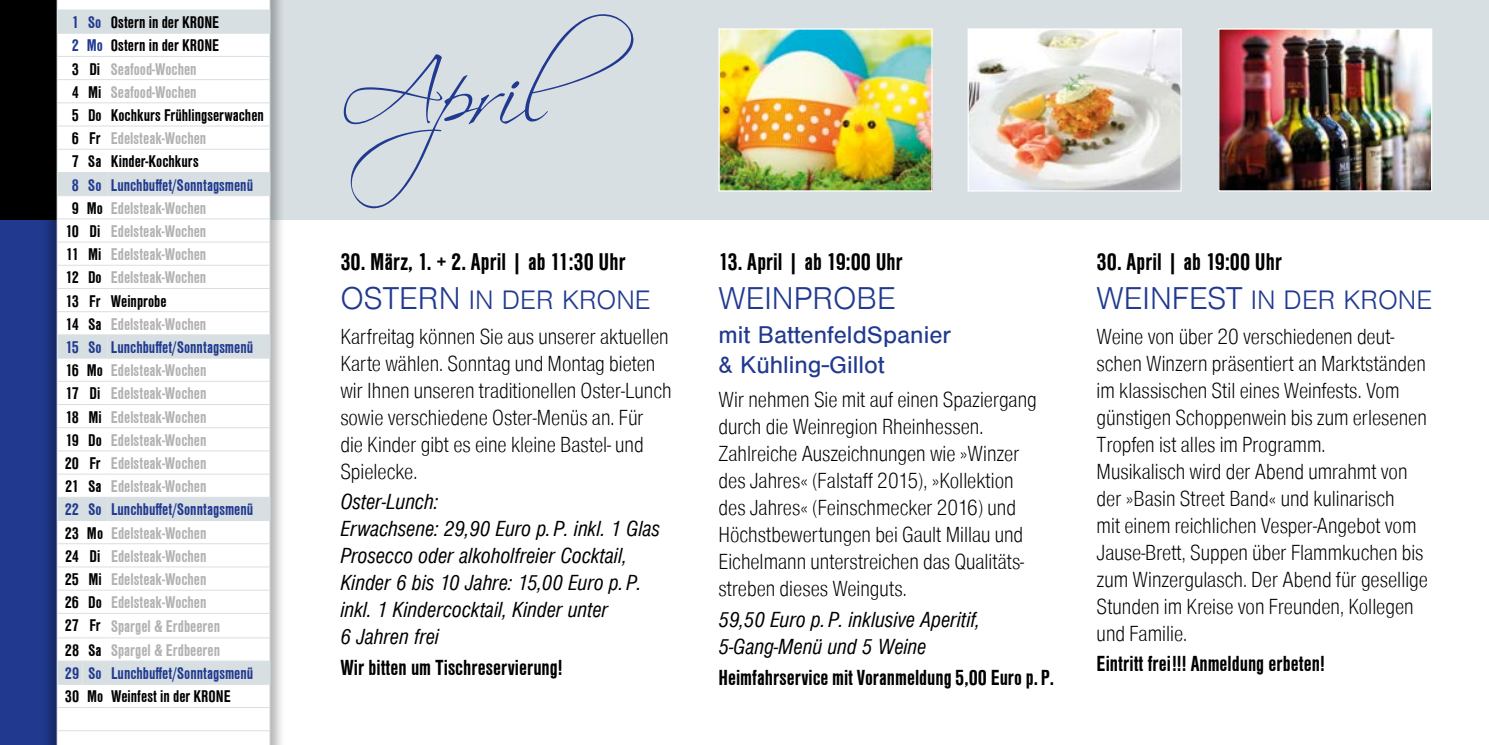
<style>
.page{position:relative;width:1489px;height:745px;background:#fff}
.page>*{position:absolute;margin:0;border:0;box-sizing:border-box;transform-origin:0 0}
.t1{font:90px "Scriptina";color:#213a8f}
.t2{font:32.5px "Sans CE Light";color:#213a8f}
.t3{font:27.5px "Sans CE Light";color:#213a8f}
.t4{font:25px "Sans Cd CE Bold";color:#000}
.t5{font:25px/30px "Sans CE";color:#213a8f}
.t6{font:22.5px/27px "Sans Cd CE Light";color:#000}
.t7{font:22.5px/27px "Sans Cd CE Italic";color:#000}
.t8{font:22.5px "Sans Cd CE Bold";color:#000}
.t9{font:17.5px "Sans Cd CE Bold";color:#b3b2b2}
.t10{font:17.5px/23.2px "Sans Cd CE Bold";color:#000}
.t11{font:17.5px "Sans Cd CE Bold";color:#213a8f}
.s1{color:#213a8f}
.s2{color:#b3b2b2}
.s3{color:#000}
.s4{font-size:32.5px}
</style>
<div class="page">
<div style="left:0;top:0;width:1488px;height:220px;background:#d8dfe3"></div>
<div style="left:0;top:220px;width:57px;height:524px;background:#213a8f"></div>
<div style="left:0;top:0;width:57px;height:220px;background:#000"></div>
<div style="left:40px;top:0;width:231px;height:744px;background:#000;opacity:.3"></div>
<div style="left:54px;top:0;width:232px;height:744px;background:#000;opacity:.3"></div>
<svg style="left:57px;top:0;width:213px;height:744px"></svg>
<img style="left:720px;top:30px;width:210px;height:159px">
<div style="left:718px;top:28px;width:214px;height:163px;border:1px solid #fff"></div>
<img style="left:969px;top:30px;width:210px;height:159px">
<div style="left:967px;top:28px;width:214px;height:163px;border:1px solid #fff"></div>
<img style="left:1219px;top:30px;width:210px;height:159px">
<div style="left:1217px;top:28px;width:214px;height:163px;border:1px solid #fff"></div>
<p class="t10" style="left:72px;top:11px;width:194px"><span class="s1">1 So</span> Ostern in der KRONE<br><span class="s1">2 Mo</span> Ostern in der KRONE<br>3 Di <span class="s2">Seafood-Wochen<br></span>4 Mi <span class="s2">Seafood-Wochen<br></span>5 Do Kochkurs Frühlingserwachen<br>6 Fr <span class="s2">Edelsteak-Wochen<br></span>7 Sa Kinder-Kochkurs</p>
<p class="t11" style="left:72px;top:175px;width:183px">8 So Lunchbuffet/Sonntagsmenü</p>
<p class="t9" style="left:72px;top:198px;width:136px"><span class="s3">9 Mo</span> Edelsteak-Wochen</p>
<p class="t9" style="left:65px;top:221px;width:142px"><span class="s3">10 Di</span> Edelsteak-Wochen</p>
<p class="t9" style="left:66px;top:245px;width:142px"><span class="s3">11 Mi</span> Edelsteak-Wochen</p>
<p class="t9" style="left:65px;top:268px;width:142px"><span class="s3">12 Do</span> Edelsteak-Wochen</p>
<p class="t10" style="left:65px;top:289px;width:103px">13 Fr Weinprobe</p>
<p class="t9" style="left:65px;top:314px;width:142px"><span class="s3">14 Sa</span> Edelsteak-Wochen</p>
<p class="t11" style="left:65px;top:337px;width:189px">15 So Lunchbuffet/Sonntagsmenü</p>
<p class="t9" style="left:65px;top:360px;width:142px"><span class="s3">16 Mo</span> Edelsteak-Wochen</p>
<p class="t9" style="left:65px;top:384px;width:142px"><span class="s3">17 Di</span> Edelsteak-Wochen</p>
<p class="t9" style="left:65px;top:407px;width:142px"><span class="s3">18 Mi</span> Edelsteak-Wochen</p>
<p class="t9" style="left:65px;top:430px;width:142px"><span class="s3">19 Do</span> Edelsteak-Wochen</p>
<p class="t9" style="left:65px;top:453px;width:143px"><span class="s3">20 Fr</span> Edelsteak-Wochen</p>
<p class="t9" style="left:65px;top:476px;width:143px"><span class="s3">21 Sa</span> Edelsteak-Wochen</p>
<p class="t11" style="left:65px;top:499px;width:190px">22 So Lunchbuffet/Sonntagsmenü</p>
<p class="t9" style="left:65px;top:523px;width:143px"><span class="s3">23 Mo</span> Edelsteak-Wochen</p>
<p class="t9" style="left:65px;top:546px;width:143px"><span class="s3">24 Di</span> Edelsteak-Wochen</p>
<p class="t9" style="left:65px;top:569px;width:143px"><span class="s3">25 Mi</span> Edelsteak-Wochen</p>
<p class="t9" style="left:65px;top:592px;width:143px"><span class="s3">26 Do</span> Edelsteak-Wochen</p>
<p class="t9" style="left:65px;top:616px;width:157px"><span class="s3">27 Fr</span> Spargel &amp; Erdbeeren</p>
<p class="t9" style="left:65px;top:640px;width:157px"><span class="s3">28 Sa</span> Spargel &amp; Erdbeeren</p>
<p class="t11" style="left:65px;top:663px;width:190px">29 So Lunchbuffet/Sonntagsmenü</p>
<p class="t10" style="left:65px;top:684px;width:167px">30 Mo Weinfest in der KRONE</p>
<h1 class="t1" style="left:340px;top:39px;width:295px">April</h1>
<p class="t4" style="left:340px;top:248px;width:287px">30. März, 1. + 2. April | ab 11:30 Uhr</p>
<p class="t3" style="left:340px;top:286px;width:312px"><span class="s4">OSTERN</span> IN DER KRONE</p>
<p class="t6" style="left:340px;top:322px;width:333px">Karfreitag können Sie aus unserer aktuellen Karte wählen. Sonntag und Montag bieten wir Ihnen unseren traditionellen Oster-Lunch sowie verschiedene Oster-Menüs an. Für die Kinder gibt es eine kleine Bastel- und Spielecke.</p>
<p class="t7" style="left:340px;top:488px;width:321px">Oster-Lunch:<br>Erwachsene: 29,90 Euro p. P. inkl. 1 Glas<br>Prosecco oder alkoholfreier Cocktail,<br>Kinder 6 bis 10 Jahre: 15,00 Euro p. P. inkl. 1 Kindercocktail, Kinder unter<br>6 Jahren frei</p>
<p class="t8" style="left:340px;top:654px;width:224px">Wir bitten um Tischreservierung!</p>
<p class="t4" style="left:718px;top:248px;width:186px">13. April | ab 19:00 Uhr</p>
<h2 class="t2" style="left:718px;top:281px;width:179px">WEINPROBE</h2>
<p class="t5" style="left:718px;top:320px;width:234px">mit BattenfeldSpanier &amp; Kühling-Gillot</p>
<p class="t6" style="left:718px;top:386px;width:320px">Wir nehmen Sie mit auf einen Spaziergang durch die Weinregion Rheinhessen.<br>Zahlreiche Auszeichnungen wie »Winzer des Jahres« (Falstaff 2015), »Kollektion des Jahres« (Feinschmecker 2016) und Höchstbewertungen bei Gault Millau und Eichelmann unterstreichen das Qualitäts&shy;streben dieses Weinguts.</p>
<p class="t7" style="left:718px;top:606px;width:263px">59,50 Euro p. P. inklusive Aperitif,<br>5-Gang-Menü und 5 Weine</p>
<p class="t8" style="left:718px;top:664px;width:337px">Heimfahrservice mit Voranmeldung 5,00 Euro p. P.</p>
<p class="t4" style="left:1096px;top:248px;width:187px">30. April | ab 19:00 Uhr</p>
<p class="t3" style="left:1096px;top:286px;width:337px"><span class="s4">WEINFEST</span> IN DER KRONE</p>
<p class="t6" style="left:1096px;top:322px;width:333px">Weine von über 20 verschiedenen deut&shy;schen Winzern präsentiert an Marktständen im klassischen Stil eines Weinfests. Vom günstigen Schoppenwein bis zum erlesenen Tropfen ist alles im Programm.<br>Musikalisch wird der Abend umrahmt von der »Basin Street Band« und kulinarisch<br>mit einem reichlichen Vesper-Angebot vom Jause-Brett, Suppen über Flammkuchen bis zum Winzergulasch. Der Abend für gesellige Stunden im Kreise von Freunden, Kollegen und Familie.</p>
<p class="t8" style="left:1096px;top:651px;width:230px">Eintritt frei!!! Anmeldung erbeten!</p>
</div>
